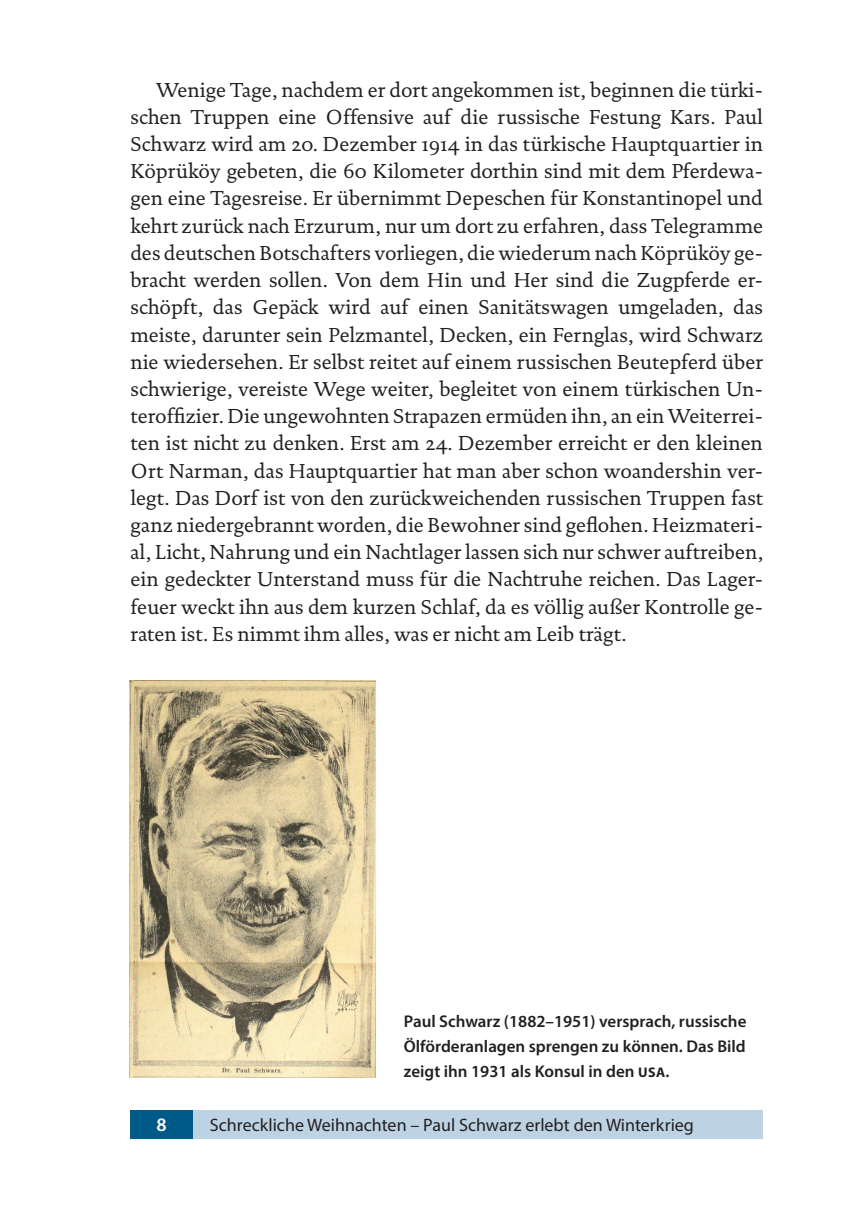
<style>
.page{position:relative;width:851px;height:1219px;background:#fff}
.page>*{position:absolute;margin:0;border:0;box-sizing:border-box;transform-origin:0 0}
.t1{font:20.4px/27.2px "Documenta 130408";color:#231f20;text-align:justify}
.t2{font:600 19px "Myriad Pro";color:#fff}
.t3{font:18px "Myriad Pro";color:#231f20}
.t4{font:600 17px/25px "Myriad Pro";color:#231f20;text-align:justify}
.s1{font-weight:700;font-size:14px}
</style>
<div class="page">
<div style="left:130px;top:1110px;width:633px;height:28px;background:#bdd3e4"></div>
<div style="left:130px;top:1110px;width:63px;height:28px;background:#005a88"></div>
<img style="left:130px;top:680px;width:245px;height:397px">
<p class="t1" style="left:130px;top:75px;width:634px;text-indent:26px">Wenige Tage, nachdem er dort angekommen ist, beginnen die türki&shy;schen Truppen eine Offensive auf die russische Festung Kars. Paul Schwarz wird am 20. Dezember 1914 in das türkische Hauptquartier in Köprüköy gebeten, die 60 Kilometer dorthin sind mit dem Pferdewa&shy;gen eine Tagesreise. Er übernimmt Depeschen für Konstantinopel und kehrt zurück nach Erzurum, nur um dort zu erfahren, dass Telegramme des deutschen Botschafters vorliegen, die wiederum nach Köprüköy ge&shy;bracht werden sollen. Von dem Hin und Her sind die Zugpferde er&shy;schöpft, das Gepäck wird auf einen Sanitätswagen umgeladen, das meiste, darunter sein Pelzmantel, Decken, ein Fernglas, wird Schwarz nie wiedersehen. Er selbst reitet auf einem russischen Beutepferd über schwierige, vereiste Wege weiter, begleitet von einem türkischen Un&shy;teroffizier. Die ungewohnten Strapazen ermüden ihn, an ein Weiterrei&shy;ten ist nicht zu denken. Erst am 24. Dezember erreicht er den kleinen Ort Narman, das Hauptquartier hat man aber schon woandershin ver&shy;legt. Das Dorf ist von den zurückweichenden russischen Truppen fast ganz niedergebrannt worden, die Bewohner sind geflohen. Heizmateri&shy;al, Licht, Nahrung und ein Nachtlager lassen sich nur schwer auftreiben, ein gedeckter Unterstand muss für die Nachtruhe reichen. Das Lager&shy;feuer weckt ihn aus dem kurzen Schlaf, da es völlig außer Kontrolle ge&shy;raten ist. Es nimmt ihm alles, was er nicht am Leib trägt.</p>
<p class="t4" style="left:404px;top:1009px;width:344px">Paul Schwarz (1882–1951) versprach, russische Ölförderanlagen sprengen zu können. Das Bild zeigt ihn 1931 als Konsul in den <span class="s1">USA</span>.</p>
<p class="t2" style="left:156px;top:1112px;width:12px">8</p>
<p class="t3" style="left:210px;top:1113px;width:485px">Schreckliche Weihnachten – Paul Schwarz erlebt den Winterkrieg</p>
</div>
